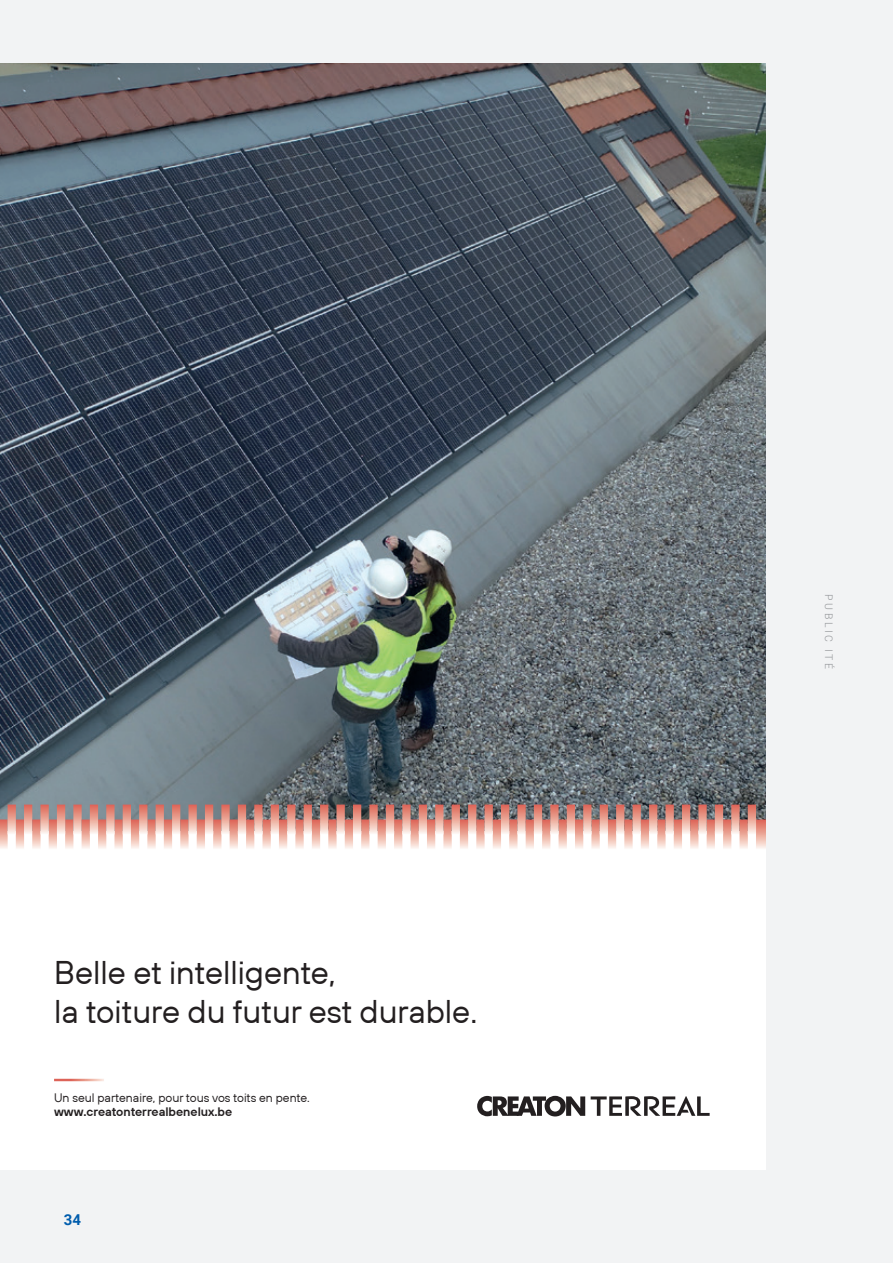
<style>
.page{position:relative;width:893px;height:1263px;background:#f2f3f4}
.page>*{position:absolute;margin:0;border:0;box-sizing:border-box;transform-origin:0 0}
.t1{font:32.85px/39.3px "TT Hoves";color:#231f20}
.t2{font:700 15px "Roboto";color:#015dad}
.t3{font:12.3px "TT Hoves";color:#231f20}
.t4{font:600 12.3px "TT Hoves";color:#231f20}
.t5{font:300 10.5px "Roboto";letter-spacing:.235em;color:#939598}
</style>
<div class="page">
<div style="left:0;top:64px;width:765px;height:1105px;background:#fff"></div>
<img style="left:0;top:64px;width:765px;height:755px">
<svg style="left:114px;top:819px;width:9px;height:30px"></svg>
<svg style="left:123px;top:804px;width:8px;height:30px"></svg>
<svg style="left:312px;top:819px;width:8px;height:30px"></svg>
<svg style="left:320px;top:804px;width:8px;height:30px"></svg>
<svg style="left:509px;top:819px;width:8px;height:30px"></svg>
<svg style="left:517px;top:804px;width:9px;height:30px"></svg>
<svg style="left:16px;top:819px;width:8px;height:30px"></svg>
<svg style="left:608px;top:819px;width:8px;height:30px"></svg>
<svg style="left:24px;top:804px;width:8px;height:30px"></svg>
<svg style="left:616px;top:804px;width:8px;height:30px"></svg>
<svg style="left:213px;top:819px;width:8px;height:30px"></svg>
<svg style="left:221px;top:804px;width:9px;height:30px"></svg>
<svg style="left:410px;top:819px;width:9px;height:30px"></svg>
<svg style="left:419px;top:804px;width:8px;height:30px"></svg>
<svg style="left:65px;top:819px;width:8px;height:30px"></svg>
<svg style="left:73px;top:804px;width:9px;height:30px"></svg>
<svg style="left:262px;top:819px;width:9px;height:30px"></svg>
<svg style="left:271px;top:804px;width:8px;height:30px"></svg>
<svg style="left:460px;top:819px;width:8px;height:30px"></svg>
<svg style="left:468px;top:804px;width:8px;height:30px"></svg>
<svg style="left:559px;top:819px;width:8px;height:30px"></svg>
<svg style="left:567px;top:804px;width:8px;height:30px"></svg>
<svg style="left:164px;top:819px;width:8px;height:30px"></svg>
<svg style="left:172px;top:804px;width:8px;height:30px"></svg>
<svg style="left:361px;top:819px;width:8px;height:30px"></svg>
<svg style="left:369px;top:804px;width:9px;height:30px"></svg>
<svg style="left:98px;top:819px;width:8px;height:30px"></svg>
<svg style="left:106px;top:804px;width:9px;height:30px"></svg>
<svg style="left:295px;top:819px;width:9px;height:30px"></svg>
<svg style="left:304px;top:804px;width:8px;height:30px"></svg>
<svg style="left:493px;top:819px;width:8px;height:30px"></svg>
<svg style="left:501px;top:804px;width:8px;height:30px"></svg>
<svg style="left:0;top:819px;width:8px;height:30px"></svg>
<svg style="left:591px;top:819px;width:9px;height:30px"></svg>
<svg style="left:8px;top:804px;width:8px;height:30px"></svg>
<svg style="left:600px;top:804px;width:8px;height:30px"></svg>
<svg style="left:197px;top:819px;width:8px;height:30px"></svg>
<svg style="left:205px;top:804px;width:8px;height:30px"></svg>
<svg style="left:394px;top:819px;width:8px;height:30px"></svg>
<svg style="left:402px;top:804px;width:9px;height:30px"></svg>
<svg style="left:49px;top:819px;width:8px;height:30px"></svg>
<svg style="left:641px;top:819px;width:8px;height:30px"></svg>
<svg style="left:57px;top:804px;width:8px;height:30px"></svg>
<svg style="left:246px;top:819px;width:8px;height:30px"></svg>
<svg style="left:254px;top:804px;width:9px;height:30px"></svg>
<svg style="left:443px;top:819px;width:9px;height:30px"></svg>
<svg style="left:452px;top:804px;width:8px;height:30px"></svg>
<svg style="left:542px;top:819px;width:8px;height:30px"></svg>
<svg style="left:550px;top:804px;width:9px;height:30px"></svg>
<svg style="left:147px;top:819px;width:9px;height:30px"></svg>
<svg style="left:156px;top:804px;width:8px;height:30px"></svg>
<svg style="left:345px;top:819px;width:8px;height:30px"></svg>
<svg style="left:353px;top:804px;width:8px;height:30px"></svg>
<svg style="left:82px;top:819px;width:8px;height:30px"></svg>
<svg style="left:90px;top:804px;width:8px;height:30px"></svg>
<svg style="left:279px;top:819px;width:8px;height:30px"></svg>
<svg style="left:287px;top:804px;width:8px;height:30px"></svg>
<svg style="left:476px;top:819px;width:9px;height:30px"></svg>
<svg style="left:485px;top:804px;width:8px;height:30px"></svg>
<svg style="left:575px;top:819px;width:8px;height:30px"></svg>
<hr style="left:0;top:804px;width:1px;height:30px;background:#fff">
<svg style="left:583px;top:804px;width:8px;height:30px"></svg>
<svg style="left:180px;top:819px;width:9px;height:30px"></svg>
<svg style="left:188px;top:804px;width:9px;height:30px"></svg>
<svg style="left:378px;top:819px;width:8px;height:30px"></svg>
<svg style="left:386px;top:804px;width:8px;height:30px"></svg>
<svg style="left:32px;top:819px;width:9px;height:30px"></svg>
<svg style="left:624px;top:819px;width:9px;height:30px"></svg>
<svg style="left:40px;top:804px;width:9px;height:30px"></svg>
<svg style="left:633px;top:804px;width:8px;height:30px"></svg>
<svg style="left:230px;top:819px;width:8px;height:30px"></svg>
<svg style="left:238px;top:804px;width:8px;height:30px"></svg>
<svg style="left:427px;top:819px;width:8px;height:30px"></svg>
<svg style="left:435px;top:804px;width:8px;height:30px"></svg>
<svg style="left:526px;top:819px;width:8px;height:30px"></svg>
<svg style="left:534px;top:804px;width:8px;height:30px"></svg>
<svg style="left:131px;top:819px;width:8px;height:30px"></svg>
<svg style="left:139px;top:804px;width:8px;height:30px"></svg>
<svg style="left:328px;top:819px;width:9px;height:30px"></svg>
<svg style="left:336px;top:804px;width:9px;height:30px"></svg>
<svg style="left:723px;top:819px;width:8px;height:30px"></svg>
<svg style="left:731px;top:804px;width:9px;height:30px"></svg>
<svg style="left:674px;top:819px;width:8px;height:30px"></svg>
<svg style="left:682px;top:804px;width:8px;height:30px"></svg>
<svg style="left:707px;top:819px;width:8px;height:30px"></svg>
<svg style="left:715px;top:804px;width:8px;height:30px"></svg>
<svg style="left:756px;top:819px;width:7px;height:30px"></svg>
<svg style="left:657px;top:819px;width:9px;height:30px"></svg>
<svg style="left:665px;top:804px;width:9px;height:30px"></svg>
<svg style="left:690px;top:819px;width:8px;height:30px"></svg>
<svg style="left:698px;top:804px;width:9px;height:30px"></svg>
<svg style="left:739px;top:819px;width:9px;height:30px"></svg>
<svg style="left:748px;top:804px;width:8px;height:30px"></svg>
<svg style="left:649px;top:804px;width:8px;height:30px"></svg>
<svg style="left:477px;top:1096px;width:108px;height:20px"></svg>
<svg style="left:591px;top:1096px;width:119px;height:20px"></svg>
<p class="t1" style="left:54px;top:952px;width:425px">Belle et intelligente,<br>la toiture du futur est durable.</p>
<p class="t3" style="left:54px;top:1090px;width:257px">Un seul partenaire, pour tous vos toits en pente.</p>
<p class="t4" style="left:54px;top:1104px;width:180px">www.creatonterrealbenelux.be</p>
<p class="t2" style="left:64px;top:1209px;width:19px">34</p>
<p class="t5" style="left:836px;top:594px;width:76px;rotate:90deg">PUBLIC ITÉ</p>
</div>
